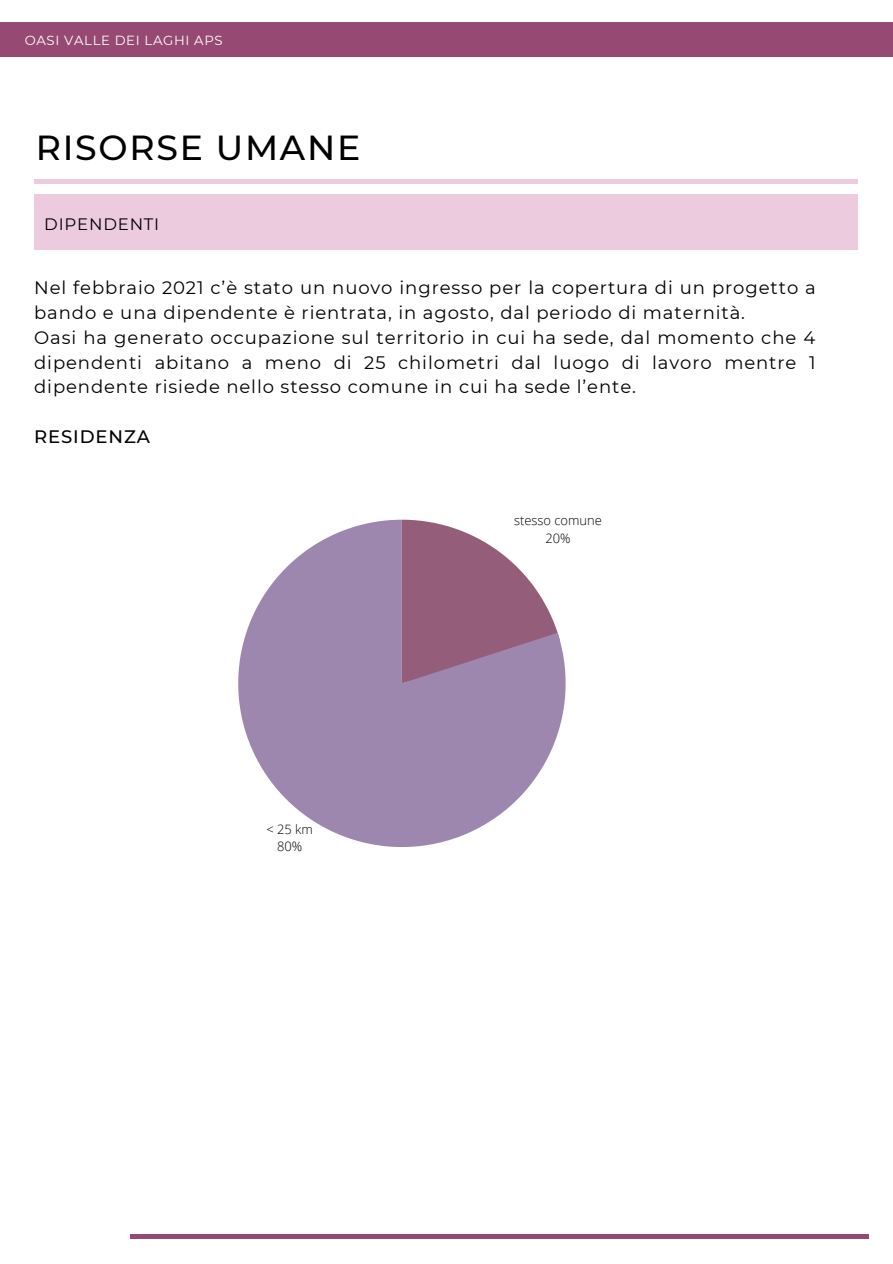
<style>
.page{position:relative;width:893px;height:1264px;background:#fff}
.page>*{position:absolute;margin:0;border:0;box-sizing:border-box;transform-origin:0 0}
.t1{font:500 34.65px "Montserrat";letter-spacing:.05em;color:#000}
.t2{font:18px/24.8px "Montserrat";letter-spacing:.05em;color:#000}
.t3{font:500 18px "Montserrat";letter-spacing:.05em;color:#000}
.t4{font:16.5px "Montserrat";letter-spacing:.05em;color:#000}
.t5{font:13.2px "Montserrat";letter-spacing:.05em;color:#fff}
.t6{font:300 12.9px/17.5px "Open Sans";color:#000;text-align:center}
</style>
<div class="page">
<div style="left:0;top:22px;width:892px;height:34px;background:#964972"></div>
<div style="left:34px;top:179px;width:823px;height:5px;background:#eccbdf"></div>
<div style="left:34px;top:194px;width:823px;height:55px;background:#eccbdf"></div>
<div style="left:130px;top:1233px;width:738px;height:5px;background:#964972"></div>
<svg style="left:238px;top:519px;width:327px;height:328px;fill:#9d87af"></svg>
<svg style="left:402px;top:519px;width:158px;height:164px"></svg>
<p class="t5" style="left:25px;top:32px;width:199px">OASI VALLE DEI LAGHI APS</p>
<h1 class="t1" style="left:36px;top:127px;width:326px">RISORSE UMANE</h1>
<p class="t4" style="left:44px;top:214px;width:116px">DIPENDENTI</p>
<p class="t2" style="left:34px;top:275px;width:783px">Nel febbraio 2021 c’è stato un nuovo ingresso per la copertura di un progetto a bando e una dipendente è rientrata, in agosto, dal periodo di maternità.<br>Oasi ha generato occupazione sul territorio in cui ha sede, dal momento che 4 dipendenti abitano a meno di 25 chilometri dal luogo di lavoro mentre 1 dipendente risiede nello stesso comune in cui ha sede l’ente.</p>
<p class="t3" style="left:34px;top:425px;width:117px">RESIDENZA</p>
<p class="t6" style="left:266px;top:820px;width:48px">&lt; 25 km<br>80%</p>
<p class="t6" style="left:514px;top:511px;width:89px">stesso comune<br>20%</p>
</div>
